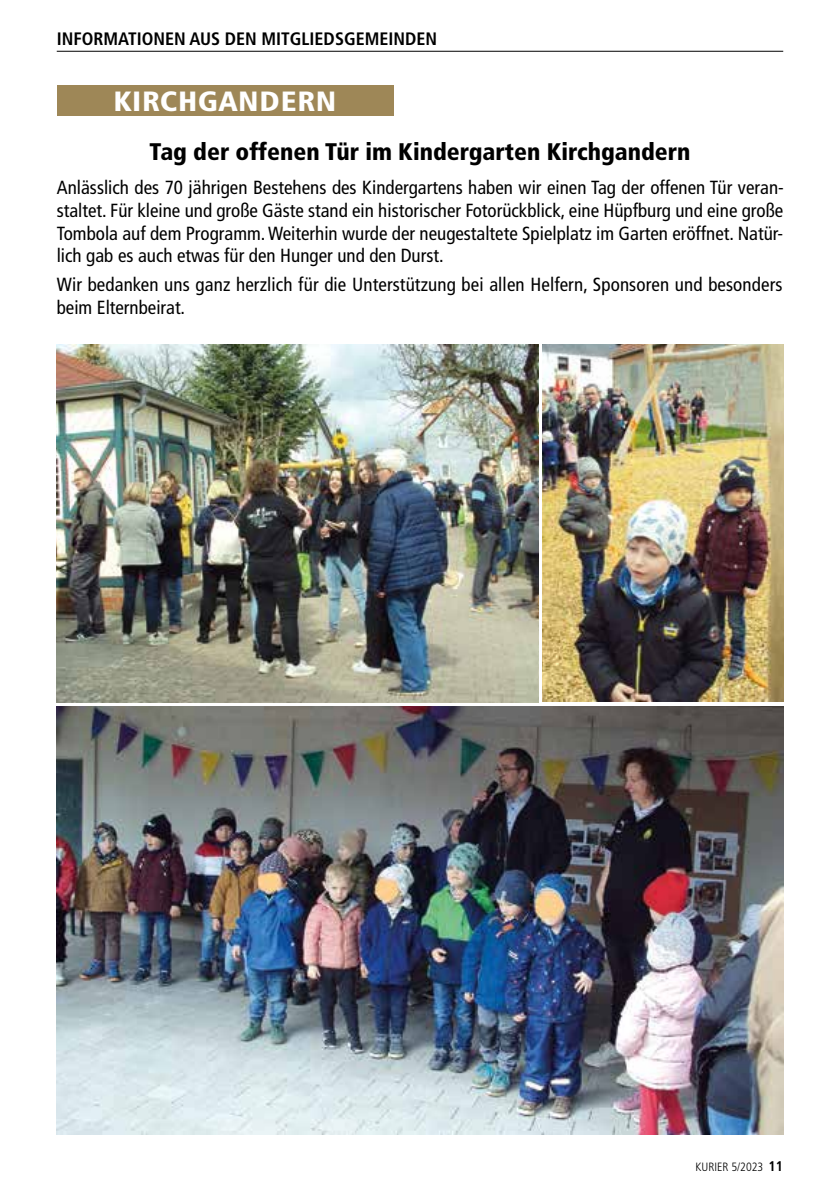
<style>
.page{position:relative;width:840px;height:1191px;background:#fff}
.page>*{position:absolute;margin:0;border:0;box-sizing:border-box;transform-origin:0 0}
.t1{font:28px "Humanist 777 BT Black Condensed B";letter-spacing:.025em;color:#fff;scale:1.1 1}
.t2{font:900 condensed 24px "Frutiger LT Std";color:#000}
.t3{font:condensed 19px/22.8px "Frutiger LT Std";letter-spacing:.005em;color:#000;text-align:justify}
.t4{font:700 condensed 18px "Frutiger LT Std";color:#000}
.t5{font:300 condensed 12px "Frutiger LT Std";color:#000}
.s1{font-weight:700;font-size:14px}
</style>
<div class="page">
<div style="left:57px;top:85px;width:336px;height:30px;background:#9e8757"></div>
<hr style="left:57px;top:51px;width:725px;height:1px;background:#000">
<img style="left:57px;top:706px;width:725px;height:428px">
<img style="left:57px;top:344px;width:480px;height:358px">
<img style="left:542px;top:344px;width:240px;height:358px">
<p class="t4" style="left:57px;top:28px;width:381px">INFORMATIONEN AUS DEN MITGLIEDSGEMEINDEN</p>
<h1 class="t1" style="left:113px;top:83px;width:204px">KIRCHGANDERN</h1>
<p class="t2" style="left:149px;top:137px;width:542px">Tag der offenen Tür im Kindergarten Kirchgandern</p>
<p class="t3" style="left:57px;top:176px;width:728px">Anlässlich des 70 jährigen Bestehens des Kindergartens haben wir einen Tag der offenen Tür veran&shy;staltet. Für kleine und große Gäste stand ein historischer Fotorückblick, eine Hüpfburg und eine große Tombola auf dem Programm. Weiterhin wurde der neugestaltete Spielplatz im Garten eröffnet. Natür&shy;lich gab es auch etwas für den Hunger und den Durst.</p>
<p class="t3" style="left:57px;top:273px;width:726px">Wir bedanken uns ganz herzlich für die Unterstützung bei allen Helfern, Sponsoren und besonders beim Elternbeirat.</p>
<p class="t5" style="left:695px;top:1159px;width:89px">KURIER 5/2023 <span class="s1">11</span></p>
</div>
